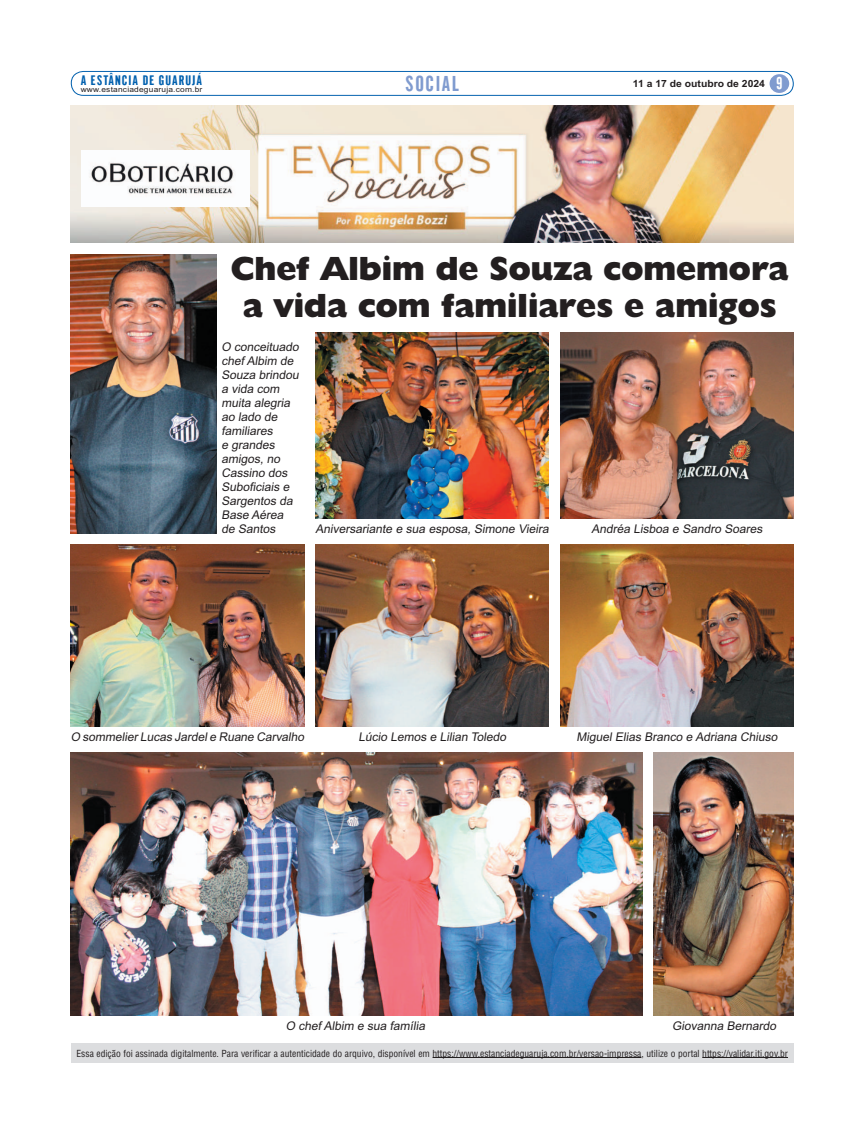
<style>
.page{position:relative;width:865px;height:1134px;background:#fff}
.page>*{position:absolute;margin:0;border:0;box-sizing:border-box;transform-origin:0 0}
.t1{font:800 33.8px/36.7px "Humanist 521 BT";color:#231f20;text-align:center}
.t2{font:20.9px "Gothic CG No 1";letter-spacing:.075em;color:#809bcf;scale:1.05 1}
.t3{font:16.5px "Gothic CG No 1";color:#fff;scale:1.05 1}
.t4{font:13.4px "Gothic CG No 1";letter-spacing:.075em;color:#0160ae;scale:1.08 1}
.t5{font:italic 12px/14px "Arial";color:#231f20}
.t6{font:700 9.9px "Arial";color:#231f20;scale:1.05 1}
.t7{font:9.5px "Switzerland Condensed";color:#231f20}
.t8{font:7.5px "Arial";letter-spacing:.025em;color:#231f20;scale:1.11 1}
</style>
<div class="page">
<div style="left:71px;top:71px;width:723px;height:25px;border:1px solid #0160ae;border-radius:12px"></div>
<div style="left:770px;top:74px;width:19px;height:19px;background:#809bcf;border-radius:50%"></div>
<img style="left:71px;top:105px;width:723px;height:137px">
<img style="left:82px;top:151px;width:167px;height:56px">
<div style="left:71px;top:1043px;width:723px;height:20px;background:#dcdddf"></div>
<hr style="left:433px;top:1057px;width:208px;height:1px;background:#231f20">
<hr style="left:702px;top:1057px;width:86px;height:1px;background:#231f20">
<img style="left:71px;top:254px;width:146px;height:280px">
<img style="left:71px;top:544px;width:233px;height:183px">
<img style="left:316px;top:544px;width:233px;height:183px">
<img style="left:71px;top:752px;width:571px;height:264px">
<img style="left:316px;top:332px;width:233px;height:186px">
<img style="left:560px;top:544px;width:234px;height:183px">
<img style="left:560px;top:332px;width:234px;height:187px">
<img style="left:654px;top:752px;width:140px;height:264px">
<p class="t4" style="left:81px;top:76px;width:114px">A ESTÂNCIA DE GUARUJÁ</p>
<p class="t8" style="left:81px;top:87px;width:111px">www.estanciadeguaruja.com.br</p>
<h2 class="t2" style="left:405px;top:76px;width:53px">SOCIAL</h2>
<p class="t6" style="left:633px;top:80px;width:127px">11 a 17 de outubro de 2024</p>
<h3 class="t3" style="left:777px;top:77px;width:7px">9</h3>
<h1 class="t1" style="left:231px;top:254px;width:559px">Chef Albim de Souza comemora a vida com familiares e amigos</h1>
<p class="t5" style="left:222px;top:341px;width:81px">O conceituado chef Albim de<br>Souza brindou a vida com muita alegria ao lado de familiares<br>e grandes amigos, no<br>Cassino dos<br>Suboficiais e<br>Sargentos da<br>Base Aérea de Santos</p>
<p class="t5" style="left:316px;top:523px;width:237px">Aniversariante e sua esposa, Simone Vieira</p>
<p class="t5" style="left:592px;top:523px;width:174px">Andréa Lisboa e Sandro Soares</p>
<p class="t5" style="left:71px;top:731px;width:237px">O sommelier Lucas Jardele Ruane Carvalho</p>
<p class="t5" style="left:358px;top:731px;width:151px">Lúcio Lemos e Lilian Toledo</p>
<p class="t5" style="left:577px;top:731px;width:204px">Miguel Elias Branco e Adriana Chiuso</p>
<p class="t5" style="left:286px;top:1020px;width:143px">O chef Albim e sua família</p>
<p class="t5" style="left:672px;top:1020px;width:107px">Giovanna Bernardo</p>
<p class="t7" style="left:77px;top:1049px;width:713px">Essa edição foi assinada digitalmente. Para verificar a autenticidade do arquivo, disponível em https://www.estanciadeguaruja.com.br/versao-impressa, utilize o portal https://validar.iti.gov.br</p>
</div>
